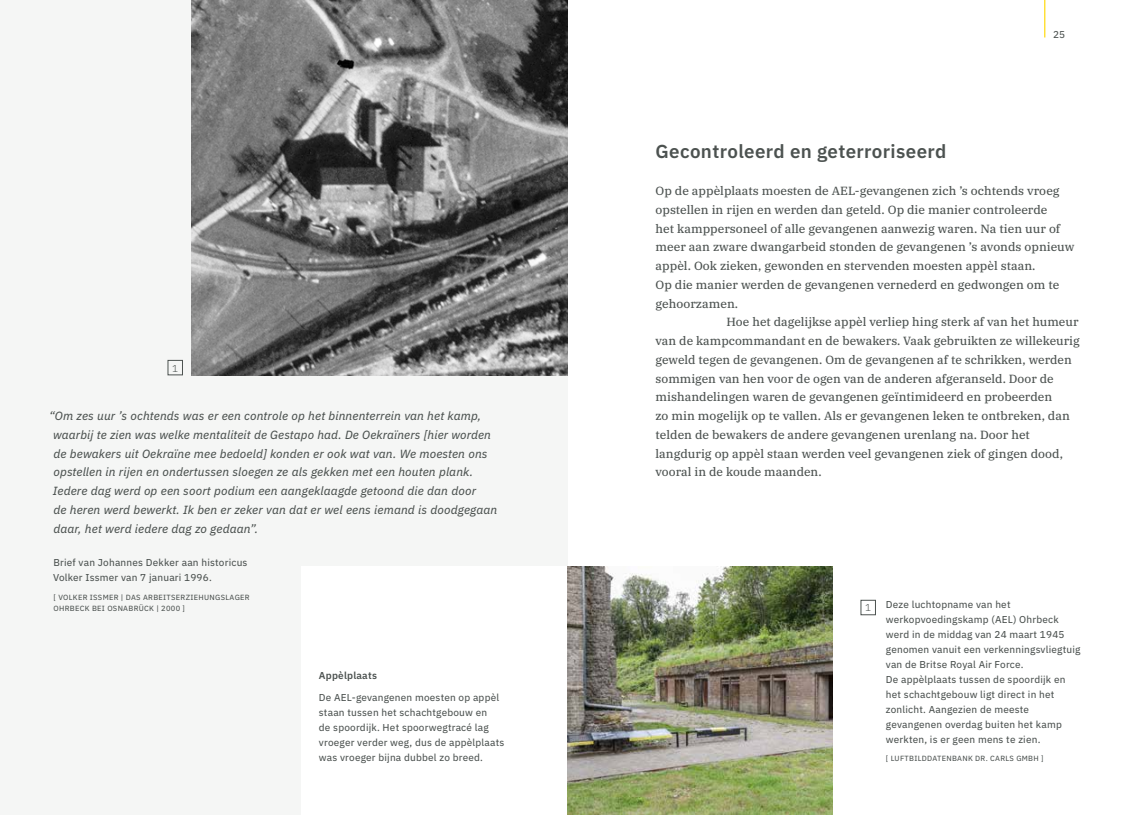
<style>
.page{position:relative;width:1134px;height:815px;background:#fff}
.page>*{position:absolute;margin:0;border:0;box-sizing:border-box;transform-origin:0 0}
.t1{font:600 18.75px "IBM Plex Sans";letter-spacing:.02em;color:#4c5250}
.t2{font:11.88px "IBM Plex Serif Text";color:#4c5250}
.t3{font:italic 11.88px/18.8px "IBM Plex Sans Text";letter-spacing:.01em;color:#4c5250}
.t4{font:10px/15px "IBM Plex Sans Text";letter-spacing:.02em;color:#4c5250}
.t5{font:600 10px "IBM Plex Sans";letter-spacing:.02em;color:#4c5250}
.t6{font:300 10px "IBM Plex Sans";color:#4c5250}
.t7{font:7.5px/11.2px "IBM Plex Sans Text";letter-spacing:.04em;color:#4c5250}
</style>
<div class="page">
<div style="left:0;top:0;width:567px;height:815px;background:#f5f6f5"></div>
<img style="left:567px;top:567px;width:266px;height:248px">
<div style="left:301px;top:567px;width:266px;height:248px;background:#fff"></div>
<img style="left:192px;top:0;width:375px;height:375px">
<div style="left:168px;top:360px;width:15px;height:15px;border:1px solid #4c5250"></div>
<div style="left:861px;top:600px;width:15px;height:15px;border:1px solid #4c5250"></div>
<hr style="left:1044px;top:0;width:1px;height:38px;background:#ffdb16">
<p class="t4" style="left:1053px;top:26px;width:13px">25</p>
<h1 class="t1" style="left:656px;top:136px;width:292px">Gecontroleerd en geterroriseerd</h1>
<p class="t2" style="left:656px;top:182px;width:406px">Op de appèlplaats moesten de AEL-gevangenen zich ’s ochtends vroeg</p>
<p class="t2" style="left:656px;top:200px;width:393px">opstellen in rijen en werden dan geteld. Op die manier controleerde</p>
<p class="t2" style="left:656px;top:219px;width:407px">het kamppersoneel of alle gevangenen aanwezig waren. Na tien uur of</p>
<p class="t2" style="left:656px;top:238px;width:420px">meer aan zware dwang arbeid stonden de gevangenen ’s avonds opnieuw</p>
<p class="t2" style="left:656px;top:257px;width:381px">appèl. Ook zieken, gewonden en stervenden moesten appèl staan.</p>
<p class="t2" style="left:656px;top:275px;width:405px">Op die manier werden de gevangenen vernederd en gedwongen om te</p>
<p class="t2" style="left:656px;top:294px;width:84px">gehoorzamen.</p>
<p class="t2" style="left:726px;top:313px;width:354px">Hoe het dagelijkse appèl verliep hing sterk af van het humeur</p>
<p class="t2" style="left:656px;top:332px;width:426px">van de kampcommandant en de bewakers. Vaak gebruikten ze willekeurig</p>
<p class="t2" style="left:656px;top:350px;width:418px">geweld tegen de gevangenen. Om de gevangenen af te schrikken, werden</p>
<p class="t2" style="left:656px;top:369px;width:400px">sommigen van hen voor de ogen van de anderen afgeranseld. Door de</p>
<p class="t2" style="left:656px;top:388px;width:398px">mishandelingen waren de gevangenen geïntimideerd en probeerden</p>
<p class="t2" style="left:656px;top:407px;width:416px">zo min mogelijk op te vallen. Als er gevangenen leken te ontbreken, dan</p>
<p class="t2" style="left:656px;top:425px;width:376px">telden de bewakers de andere gevangenen urenlang na. Door het</p>
<p class="t2" style="left:656px;top:444px;width:409px">langdurig op appèl staan werden veel gevangenen ziek of gingen dood,</p>
<p class="t2" style="left:656px;top:463px;width:168px">vooral in de koude maanden.</p>
<p class="t6" style="left:172px;top:360px;width:8px">1</p>
<p class="t3" style="left:49px;top:405px;width:450px">“Om zes uur ’s ochtends was er een controle op het binnenterrein van het kamp, waarbij te zien was welke mentaliteit de Gestapo had. De Oekraïners [hier worden de bewakers uit Oekraïne mee bedoeld] konden er ook wat van. We moesten ons opstellen in rijen en ondertussen sloegen ze als gekken met een houten plank.<br>Iedere dag werd op een soort podium een aangeklaagde getoond die dan door<br>de heren werd bewerkt. Ik ben er zeker van dat er wel eens iemand is doodgegaan daar, het werd iedere dag zo gedaan”.</p>
<p class="t4" style="left:53px;top:554px;width:196px">Brief van Johannes Dekker aan historicus<br>Volker Issmer van 7 januari 1996.</p>
<p class="t7" style="left:53px;top:591px;width:198px">[ VOLKER ISSMER | DAS ARBEITSERZIEHUNGSLAGER<br>OHRBECK BEI OSNABRÜCK | 2000 ]</p>
<p class="t4" style="left:886px;top:596px;width:196px">Deze luchtopname van het werkopvoedingskamp (AEL) Ohrbeck werd in de middag van 24 maart 1945 genomen vanuit een verkenningsvliegtuig van de Britse Royal Air Force.<br>De appèlplaats tussen de spoordijk en het schachtgebouw ligt direct in het zonlicht. Aangezien de meeste gevangenen overdag buiten het kamp werkten, is er geen mens te zien.</p>
<p class="t7" style="left:886px;top:752px;width:159px">[ LUFTBILDDATENBANK DR. CARLS GMBH ]</p>
<p class="t6" style="left:865px;top:600px;width:7px">1</p>
<p class="t5" style="left:319px;top:667px;width:60px">Appèlplaats</p>
<p class="t4" style="left:319px;top:689px;width:187px">De AEL-gevangenen moesten op appèl staan tussen het schachtgebouw en<br>de spoordijk. Het spoorwegtracé lag vroeger verder weg, dus de appèlplaats was vroeger bijna dubbel zo breed.</p>
</div>
